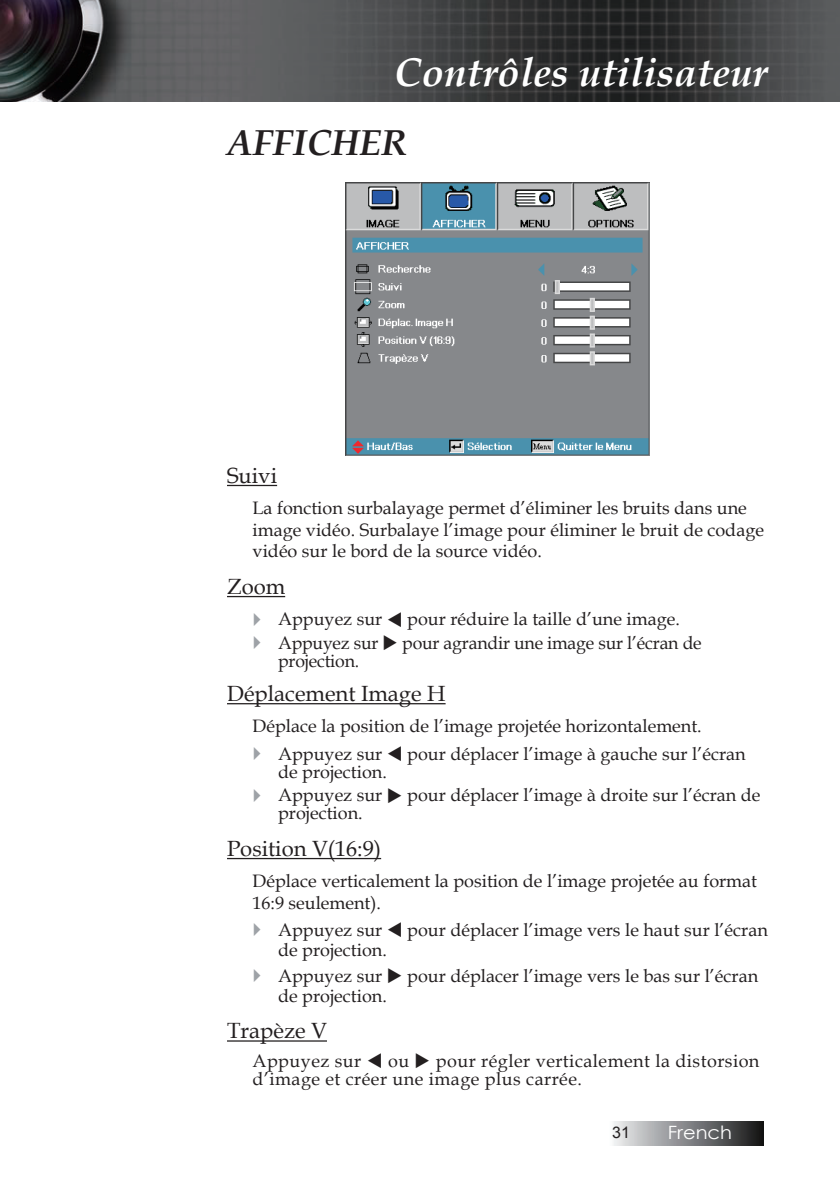
<style>
.page{position:relative;width:840px;height:1191px;background:#fff}
.page>*{position:absolute;margin:0;border:0;box-sizing:border-box;transform-origin:0 0}
.t1{font:italic 700 40px "Book Antiqua";color:#fff}
.t2{font:italic 700 36px "Book Antiqua";color:#231f20}
.t3{font:22px "Book Antiqua";color:#231f20}
.t4{font:18.2px "Century Gothic";color:#fff;scale:1.06 1}
.t5{font:18px/21.6px "Book Antiqua";color:#231f20}
.t6{font:18px/18px "Book Antiqua";letter-spacing:.025em;color:#231f20}
.t7{font:16px "Arial";color:#231f20}
</style>
<div class="page">
<img style="left:0;top:0;width:839px;height:101px">
<svg style="left:613px;top:1121px;width:151px;height:24px;background:#808183"></svg>
<hr style="left:227px;top:485px;width:50px;height:1px;background:#231f20">
<hr style="left:227px;top:596px;width:58px;height:1px;background:#231f20">
<hr style="left:227px;top:703px;width:218px;height:1px;background:#231f20">
<hr style="left:227px;top:858px;width:154px;height:1px;background:#231f20">
<hr style="left:227px;top:1040px;width:100px;height:1px;background:#231f20">
<img style="left:346px;top:183px;width:302px;height:272px">
<h1 class="t1" style="left:394px;top:45px;width:374px">Contrôles utilisateur</h1>
<h2 class="t2" style="left:227px;top:118px;width:182px">AFFICHER</h2>
<p class="t3" style="left:227px;top:460px;width:52px">Suivi</p>
<p class="t5" style="left:252px;top:497px;width:512px">La fonction surbalayage permet d’éliminer les bruits dans une image vidéo. Surbalaye l’image pour éliminer le bruit de codage vidéo sur le bord de la source vidéo.</p>
<p class="t3" style="left:227px;top:571px;width:60px">Zoom</p>
<p class="t5" style="left:278px;top:607px;width:425px;line-height:23.6px">Appuyez sur ▼ pour réduire la taille d’une image.<br>Appuyez sur ◆ pour agrandir une image sur l’écran de</p>
<p class="t5" style="left:278px;top:649px;width:83px">projection.</p>
<p class="t3" style="left:227px;top:678px;width:220px">Déplacement Image H</p>
<p class="t5" style="left:278px;top:712px;width:469px;line-height:27.2px;text-indent:-26px">Déplace la position de l’image projetée horizontalement.<br>Appuyez sur ▼ pour déplacer l’image à gauche sur l’écran</p>
<p class="t5" style="left:278px;top:759px;width:483px;line-height:23.6px">de projection.<br>Appuyez sur ◆ pour déplacer l’image à droite sur l’écran de</p>
<p class="t5" style="left:278px;top:802px;width:86px">projection.</p>
<p class="t3" style="left:227px;top:833px;width:155px">Position V(16:9)</p>
<p class="t5" style="left:252px;top:870px;width:505px">Déplace verticalement la position de l’image projetée au format<br>16:9 seulement).</p>
<p class="t5" style="left:278px;top:919px;width:491px;line-height:20px">Appuyez sur ▼ pour déplacer l’image vers le haut sur l’écran de projection.</p>
<p class="t5" style="left:278px;top:965px;width:481px;line-height:20px">Appuyez sur ◆ pour déplacer l’image vers le bas sur l’écran de projection.</p>
<p class="t3" style="left:227px;top:1015px;width:101px">Trapèze V</p>
<p class="t6" style="left:252px;top:1051px;width:508px">Appuyez sur ▼ ou ◆ pour régler verticalement la distorsion d’image et créer une image plus carrée.</p>
<p class="t7" style="left:611px;top:1122px;width:9px">31</p>
<p class="t4" style="left:667px;top:1119px;width:62px">French</p>
</div>
